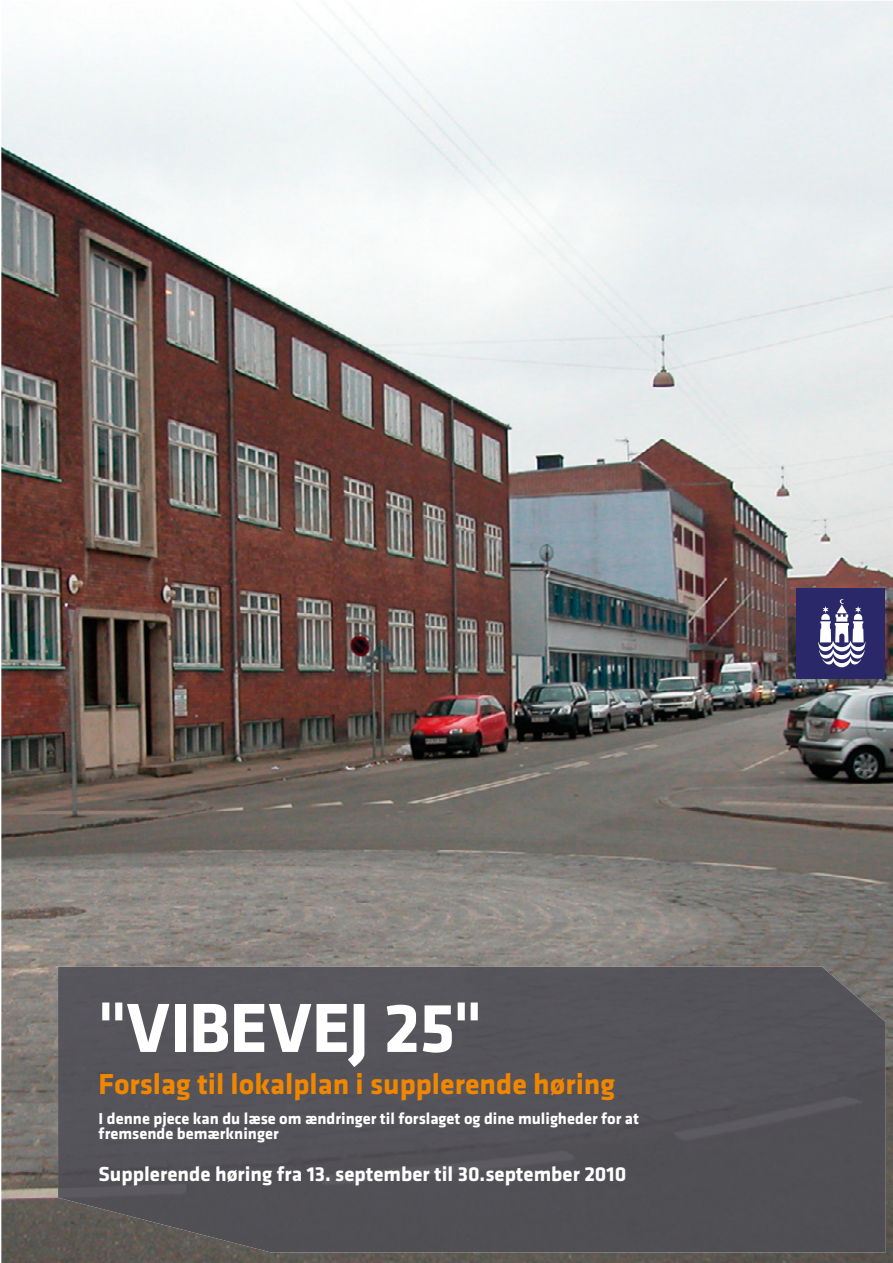
<style>
.page{position:relative;width:893px;height:1263px;background:#fff}
.page>*{position:absolute;margin:0;border:0;box-sizing:border-box;transform-origin:0 0}
.t1{font:700 72px "Klavika";letter-spacing:-.01em;color:#fff}
.t2{font:700 30px "Klavika";color:#f18700}
.t3{font:700 21px "Klavika";color:#fff}
.t4{font:700 16.5px/15px "Klavika";color:#fff}
</style>
<div class="page">
<img style="left:1px;top:1px;width:892px;height:1262px">
<div style="left:796px;top:588px;width:89px;height:91px;background:#2a2868"></div>
<svg style="left:818px;top:599px;width:47px;height:68px"></svg>
<div style="left:58px;top:967px;width:828px;height:285px;background:#545359"></div>
<h1 class="t1" style="left:99px;top:1001px;width:384px">"VIBEVEJ 25"</h1>
<h2 class="t2" style="left:99px;top:1073px;width:518px">Forslag til lokalplan i supplerende høring</h2>
<p class="t4" style="left:99px;top:1112px;width:542px">I denne pjece kan du læse om ændringer til forslaget og dine muligheder for at fremsende bemærkninger</p>
<p class="t3" style="left:99px;top:1166px;width:529px">Supplerende høring fra 13. september til 30.september 2010</p>
</div>
